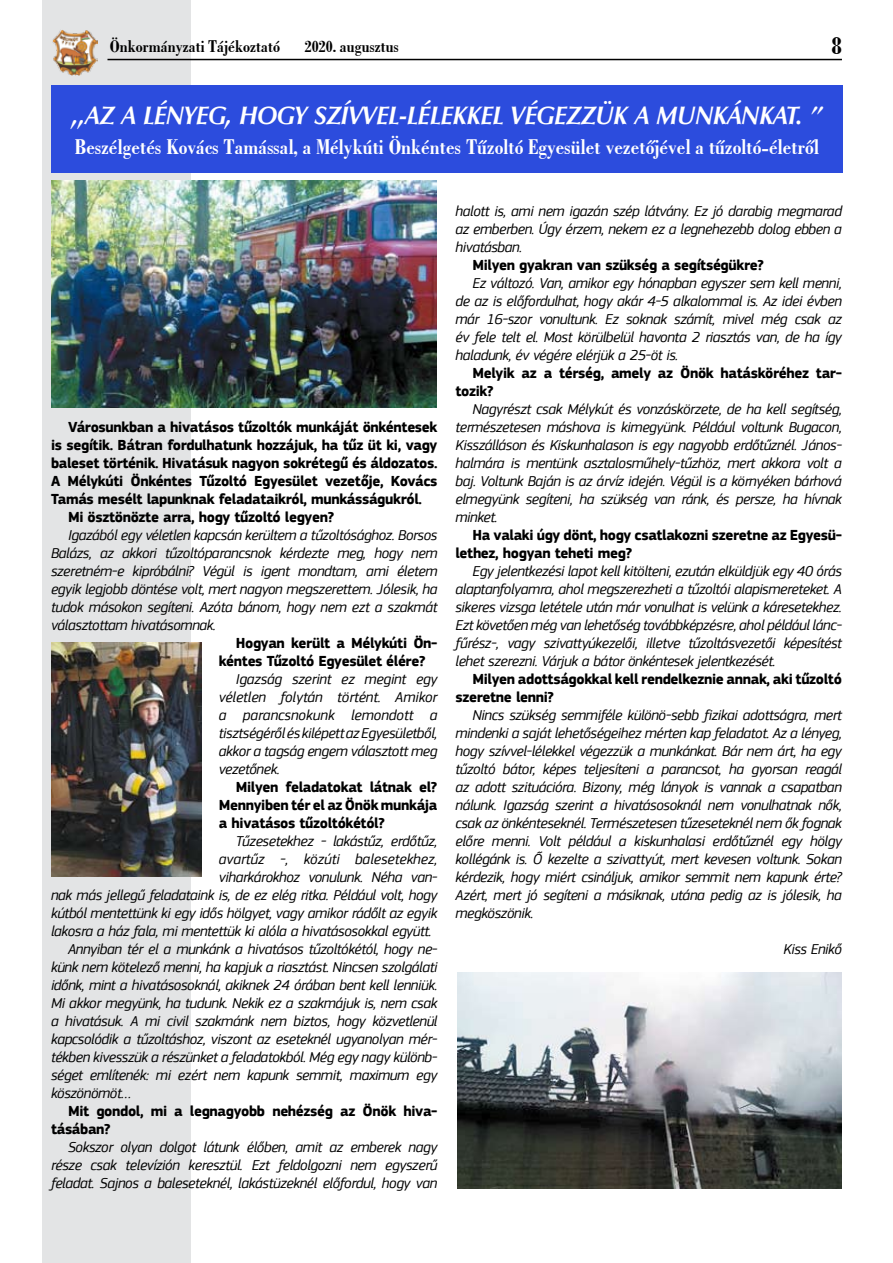
<style>
.page{position:relative;width:893px;height:1263px;background:#fff}
.page>*{position:absolute;margin:0;border:0;box-sizing:border-box;transform-origin:0 0}
.t1{font:700 condensed 27px "H Bodoni";color:#000}
.t2{font:italic 700 25.5px "Zapf Humanist 601 PFL";color:#fff;scale:.95 1}
.t3{font:700 condensed 22.5px "H Bodoni";color:#fff}
.t4{font:700 condensed 18px "H Bodoni";color:#000}
.t5{font:italic 15px/18px "PF Square Sans Pro";letter-spacing:-.025em;color:#000;text-align:justify}
.t6{font:700 15px/18px "PF Square Sans Pro";letter-spacing:-.025em;color:#000}
.t7{font:italic 15px "PF Square Sans Pro";letter-spacing:-.005em;color:#000}
</style>
<div class="page">
<div style="left:43px;top:0;width:148px;height:1263px;background:#e3e4e5"></div>
<hr style="left:107px;top:59px;width:735px;height:1px;background:#000">
<img style="left:52px;top:30px;width:45px;height:45px">
<div style="left:51px;top:85px;width:792px;height:88px;background:#2c4cdd"></div>
<img style="left:51px;top:180px;width:385px;height:227px">
<img style="left:51px;top:642px;width:151px;height:234px">
<img style="left:457px;top:972px;width:385px;height:216px">
<p class="t4" style="left:110px;top:37px;width:172px">Önkormányzati Tájékoztató</p>
<p class="t4" style="left:305px;top:37px;width:96px">2020. augusztus</p>
<h1 class="t1" style="left:831px;top:31px;width:12px">8</h1>
<h2 class="t2" style="left:72px;top:99px;width:791px">,,AZ A LÉNYEG, HOGY SZÍVVEL-LÉLEKKEL VÉGEZZÜK A MUNKÁNKAT. ”</h2>
<h3 class="t3" style="left:75px;top:134px;width:745px">Beszélgetés Kovács Tamással, a Mélykúti Önkéntes Tűzoltó Egyesület vezetőjével a tűzoltó-életről</h3>
<p class="t6" style="left:68px;top:419px;width:371px">Városunkban a hivatásos tűzoltók munkáját önkéntesek</p>
<p class="t6" style="left:51px;top:437px;width:388px">is segítik. Bátran fordulhatunk hozzájuk, ha tűz üt ki, vagy</p>
<p class="t6" style="left:51px;top:455px;width:388px">baleset történik. Hivatásuk nagyon sokrétegű és áldozatos.</p>
<p class="t6" style="left:51px;top:473px;width:388px">A Mélykúti Önkéntes Tűzoltó Egyesület vezetője, Kovács</p>
<p class="t6" style="left:51px;top:491px;width:372px">Tamás mesélt lapunknak feladataikról, munkásságukról.</p>
<p class="t6" style="left:68px;top:509px;width:268px">Mi ösztönözte arra, hogy tűzoltó legyen?</p>
<p class="t5" style="left:51px;top:526px;width:388px;text-indent:17px">Igazából egy véletlen kapcsán kerültem a tűzoltósághoz. Borsos Balázs, az akkori tűzoltóparancsnok kérdezte meg, hogy nem szeretném-e kipróbálni? Végül is igent mondtam, ami életem egyik legjobb döntése volt, mert nagyon megszerettem. Jólesik, ha tudok másokon segíteni. Azóta bánom, hogy nem ezt a szakmát választottam hivatásomnak.</p>
<p class="t6" style="left:219px;top:635px;width:220px;text-indent:17px">Hogyan került a Mélykúti Ön&shy;kéntes Tűzoltó Egyesület élére?</p>
<p class="t5" style="left:219px;top:670px;width:220px;text-indent:17px">Igazság szerint ez megint egy véletlen folytán történt. Amikor a parancsnokunk lemondott a tisztségéről és kilépett az Egyesületből, akkor a tagság engem választott meg vezetőnek.</p>
<p class="t6" style="left:219px;top:779px;width:220px;text-align:justify;text-indent:17px">Milyen feladatokat látnak el?<br>Mennyiben tér el az Önök munkája a hivatásos tűzoltókétól?</p>
<p class="t5" style="left:236px;top:832px;width:203px">Tűzesetekhez - lakástűz, erdőtűz,</p>
<p class="t7" style="left:219px;top:850px;width:220px">avartűz -, közúti balesetekhez,</p>
<p class="t5" style="left:219px;top:868px;width:220px">viharkárokhoz vonulunk. Néha van-</p>
<p class="t5" style="left:51px;top:886px;width:388px">nak más jellegű feladataink is, de ez elég ritka. Például volt, hogy</p>
<p class="t5" style="left:51px;top:904px;width:388px">kútból mentettünk ki egy idős hölgyet, vagy amikor rádőlt az egyik</p>
<p class="t5" style="left:51px;top:922px;width:382px">lakosra a ház fala, mi mentettük ki alóla a hivatásosokkal együtt.</p>
<p class="t5" style="left:68px;top:940px;width:371px">Annyiban tér el a munkánk a hivatásos tűzoltókétól, hogy ne-</p>
<p class="t5" style="left:51px;top:958px;width:388px">künk nem kötelező menni, ha kapjuk a riasztást. Nincsen szolgálati</p>
<p class="t5" style="left:51px;top:976px;width:388px">időnk, mint a hivatásosoknál, akiknek 24 órában bent kell lenniük.</p>
<p class="t5" style="left:51px;top:994px;width:388px">Mi akkor megyünk, ha tudunk. Nekik ez a szakmájuk is, nem csak</p>
<p class="t5" style="left:51px;top:1012px;width:388px">a hivatásuk. A mi civil szakmánk nem biztos, hogy közvetlenül</p>
<p class="t5" style="left:51px;top:1030px;width:388px">kapcsolódik a tűzoltáshoz, viszont az eseteknél ugyanolyan mér-</p>
<p class="t5" style="left:51px;top:1048px;width:388px">tékben kivesszük a részünket a feladatokból. Még egy nagy különb-</p>
<p class="t5" style="left:51px;top:1066px;width:388px">séget említenék: mi ezért nem kapunk semmit, maximum egy</p>
<p class="t5" style="left:51px;top:1084px;width:82px">köszönömöt…</p>
<p class="t6" style="left:51px;top:1103px;width:388px;text-indent:17px">Mit gondol, mi a legnagyobb nehézség az Önök hiva&shy;tásában?</p>
<p class="t5" style="left:51px;top:1138px;width:388px;text-indent:17px">Sokszor olyan dolgot látunk élőben, amit az emberek nagy része csak televízión keresztül. Ezt feldolgozni nem egyszerű feladat. Sajnos a baleseteknél, lakástüzeknél előfordul, hogy van</p>
<p class="t5" style="left:455px;top:202px;width:388px">halott is, ami nem igazán szép látvány. Ez jó darabig megmarad az emberben. Úgy érzem, nekem ez a legnehezebb dolog ebben a hivatásban.</p>
<p class="t6" style="left:472px;top:257px;width:293px">Milyen gyakran van szükség a segítségükre?</p>
<p class="t5" style="left:455px;top:274px;width:388px;text-indent:17px">Ez változó. Van, amikor egy hónapban egyszer sem kell menni, de az is előfordulhat, hogy akár 4-5 alkalommal is. Az idei évben már 16-szor vonultunk. Ez soknak számít, mivel még csak az év fele telt el. Most körülbelül havonta 2 riasztás van, de ha így haladunk, év végére elérjük a 25-öt is.</p>
<p class="t6" style="left:455px;top:365px;width:388px;text-indent:17px">Melyik az a térség, amely az Önök hatásköréhez tar&shy;tozik?</p>
<p class="t5" style="left:455px;top:400px;width:388px;text-indent:17px">Nagyrészt csak Mélykút és vonzáskörzete, de ha kell segítség, természetesen máshova is kimegyünk. Például voltunk Bugacon, Kisszálláson és Kiskunhalason is egy nagyobb erdőtűznél. János&shy;halmára is mentünk asztalosműhely-tűzhöz, mert akkora volt a baj. Voltunk Baján is az árvíz idején. Végül is a környéken bárhová elmegyünk segíteni, ha szükség van ránk, és persze, ha hívnak minket.</p>
<p class="t6" style="left:455px;top:527px;width:388px;text-indent:17px">Ha valaki úgy dönt, hogy csatlakozni szeretne az Egyesü&shy;lethez, hogyan teheti meg?</p>
<p class="t5" style="left:455px;top:562px;width:388px;text-indent:17px">Egy jelentkezési lapot kell kitölteni, ezután elküldjük egy 40 órás alaptanfolyamra, ahol megszerezheti a tűzoltói alapismereteket. A sikeres vizsga letétele után már vonulhat is velünk a káresetekhez.<br>Ezt követően még van lehetőség továbbképzésre, ahol például lánc&shy;fűrész-, vagy szivattyúkezelői, illetve tűzoltásvezetői képesítést lehet szerezni. Várjuk a bátor önkéntesek jelentkezését.</p>
<p class="t6" style="left:455px;top:671px;width:388px;text-indent:17px">Milyen adottságokkal kell rendelkeznie annak, aki tűzoltó szeretne lenni?</p>
<p class="t5" style="left:455px;top:706px;width:388px;text-indent:17px">Nincs szükség semmiféle különö-sebb fizikai adottságra, mert mindenki a saját lehetőségeihez mérten kap feladatot. Az a lényeg, hogy szívvel-lélekkel végezzük a munkánkat. Bár nem árt, ha egy tűzoltó bátor, képes teljesíteni a parancsot, ha gyorsan reagál az adott szituációra. Bizony, még lányok is vannak a csapatban nálunk. Igazság szerint a hivatásosoknál nem vonulhatnak nők, csak az önkénteseknél. Természetesen tűzeseteknél nem ők fognak előre menni. Volt például a kiskunhalasi erdőtűznél egy hölgy kollégánk is. Ő kezelte a szivattyút, mert kevesen voltunk. Sokan kérdezik, hogy miért csináljuk, amikor semmit nem kapunk érte?<br>Azért, mert jó segíteni a másiknak, utána pedig az is jólesik, ha megköszönik.</p>
<p class="t5" style="left:784px;top:940px;width:60px">Kiss Enikő</p>
</div>
